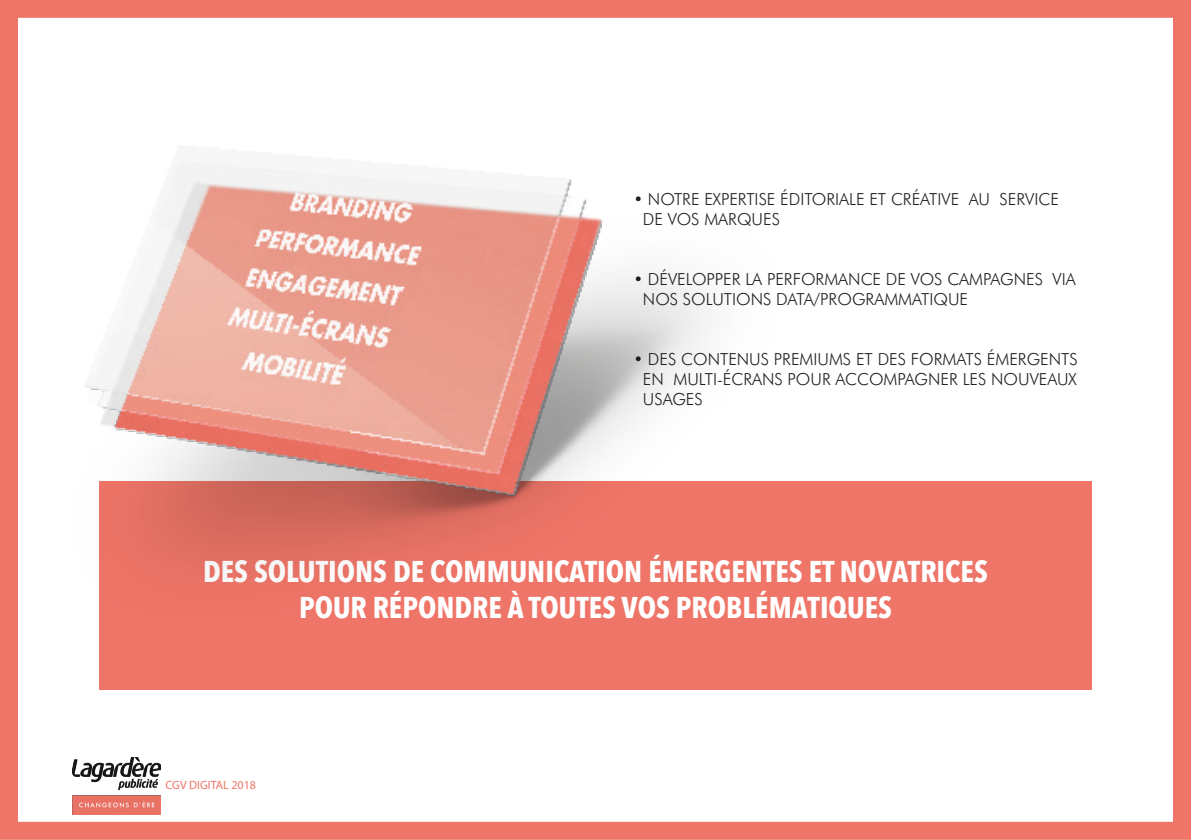
<style>
.page{position:relative;width:1191px;height:840px;background:#fff}
.page>*{position:absolute;margin:0;border:0;box-sizing:border-box;transform-origin:0 0}
.t1{font:700 30px "Avenir Next Condensed";color:#fff}
.t2{font:300 16.6px "Futura BT";color:#231f20}
.t3{font:12px "Myriad Pro";color:#ee7568}
</style>
<div class="page">
<img style="left:72px;top:757px;width:89px;height:57px">
<div style="left:0;top:0;width:1191px;height:840px;border:18px solid #ee7568"></div>
<div style="left:99px;top:481px;width:992px;height:209px;background:#ee7568"></div>
<img style="left:0;top:35px;width:708px;height:613px">
<p class="t2" style="left:633px;top:189px;width:427px">• NOTRE EXPERTISE ÉDITORIALE ET CRÉATIVE AU SERVICE</p>
<p class="t2" style="left:643px;top:209px;width:138px">DE VOS MARQUES</p>
<p class="t2" style="left:633px;top:269px;width:444px">• DÉVELOPPER LA PERFORMANCE DE VOS CAMPAGNES VIA</p>
<p class="t2" style="left:643px;top:289px;width:327px">NOS SOLUTIONS DATA/PROGRAMMATIQUE</p>
<p class="t2" style="left:633px;top:349px;width:446px">• DES CONTENUS PREMIUMS ET DES FORMATS ÉMERGENTS</p>
<p class="t2" style="left:643px;top:369px;width:435px">EN MULTI-ÉCRANS POUR ACCOMPAGNER LES NOUVEAUX</p>
<p class="t2" style="left:643px;top:389px;width:61px">USAGES</p>
<p class="t1" style="left:203px;top:553px;width:786px">DES SOLUTIONS DE COMMUNICATION ÉMERGENTES ET NOVATRICES</p>
<p class="t1" style="left:299px;top:589px;width:594px">POUR RÉPONDRE À TOUTES VOS PROBLÉMATIQUES</p>
<p class="t3" style="left:166px;top:777px;width:92px">CGV DIGITAL 2018</p>
</div>
